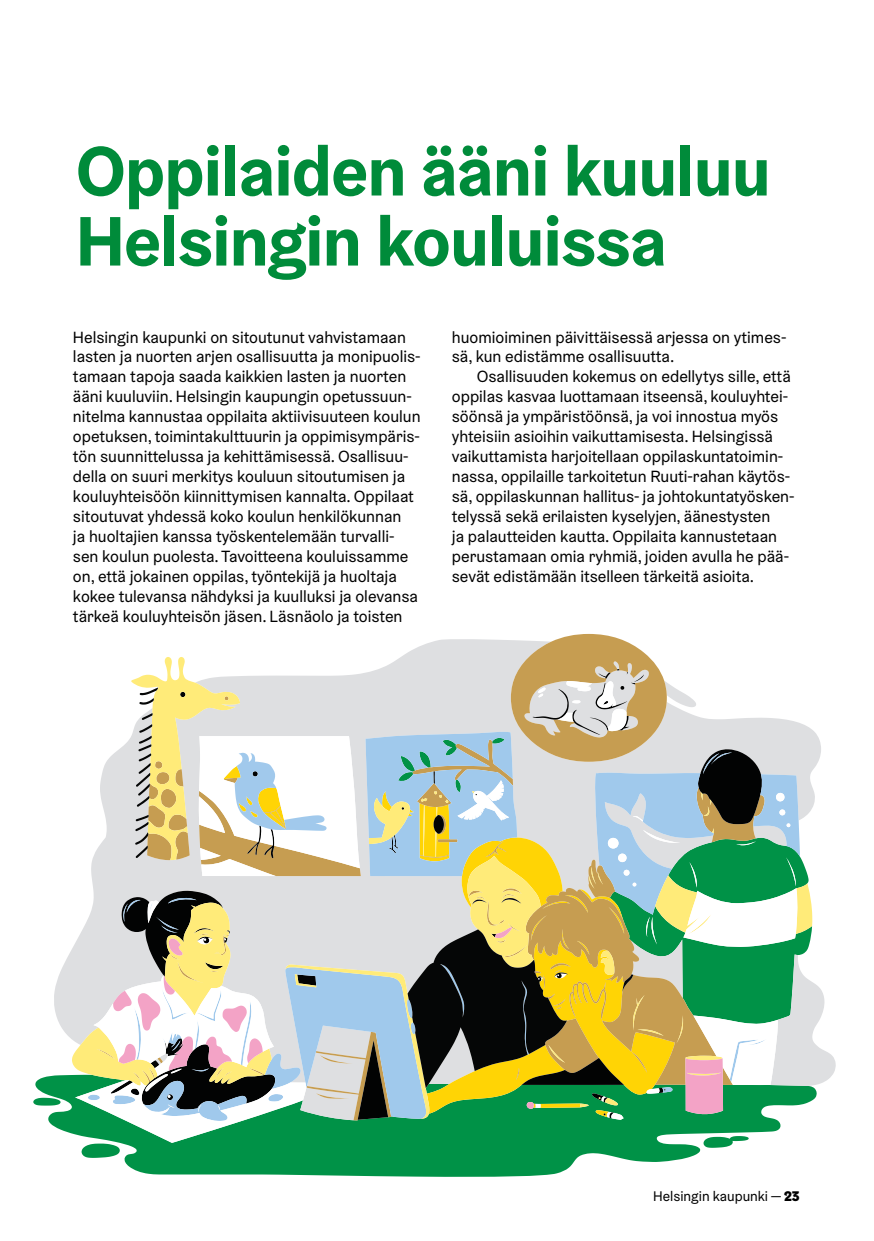
<style>
.page{position:relative;width:874px;height:1241px;background:#fff}
.page>*{position:absolute;margin:0;border:0;box-sizing:border-box;transform-origin:0 0}
.H2_iso-otsikko{font:700 70px/70px "Helsinki Grotesk";letter-spacing:-.01em;color:#008b3a}
.p_Leipis_Helsinki_Grtsk{font:16.28px/19.9px "Helsinki Grotesk";color:#000}
.p_Leipis_Helsinki_Grtsk_sisennys{font:16.28px/19.9px "Helsinki Grotesk";color:#000}
.t1{font:14px "Helsinki Grotesk";color:#000}
.s1{font-weight:900}
</style>
<div class="page">
<svg style="left:33px;top:1075px;width:700px;height:101px;fill:#009247"></svg>
<svg style="left:54px;top:729px;width:781px;height:391px"></svg>
<svg style="left:403px;top:633px;width:245px;height:23px"></svg>
<svg style="left:72px;top:656px;width:739px;height:462px"></svg>
<svg style="left:75px;top:681px;width:722px;height:461px"></svg>
<svg style="left:135px;top:687px;width:498px;height:240px;background:#d2d1bb"></svg>
<svg style="left:113px;top:927px;width:609px;height:188px;background:#a2a781"></svg>
<svg style="left:234px;top:752px;width:92px;height:78px"></svg>
<h2 class="H2_iso-otsikko" style="left:76px;top:135px;width:695px">Oppilaiden ääni kuuluu<br>Helsingin kouluissa</h2>
<p class="p_Leipis_Helsinki_Grtsk" style="left:73px;top:326px;width:349px">Helsingin kaupunki on sitoutunut vahvistamaan lasten ja nuorten arjen osallisuutta ja monipuolis&shy;tamaan tapoja saada kaikkien lasten ja nuorten ääni kuuluviin. Helsingin kaupungin opetussuun&shy;nitelma kannustaa oppilaita aktiivisuuteen koulun opetuksen, toimintakulttuurin ja oppimisympäris&shy;tön suunnittelussa ja kehittämisessä. Osallisuu&shy;della on suuri merkitys kouluun sitoutumisen ja kouluyhteisöön kiinnittymisen kannalta. Oppilaat sitoutuvat yhdessä koko koulun henkilökunnan<br>ja huoltajien kanssa työskentelemään turvalli&shy;sen koulun puolesta. Tavoitteena kouluissamme on, että jokainen oppilas, työntekijä ja huoltaja kokee tulevansa nähdyksi ja kuulluksi ja olevansa tärkeä kouluyhteisön jäsen. Läsnäolo ja toisten</p>
<p class="p_Leipis_Helsinki_Grtsk" style="left:451px;top:326px;width:336px">huomioiminen päivittäisessä arjessa on ytimes&shy;sä, kun edistämme osallisuutta.</p>
<p class="p_Leipis_Helsinki_Grtsk_sisennys" style="left:451px;top:366px;width:344px;text-indent:25px">Osallisuuden kokemus on edellytys sille, että oppilas kasvaa luottamaan itseensä, kouluyhtei&shy;söönsä ja ympäristöönsä, ja voi innostua myös yhteisiin asioihin vaikuttamisesta. Helsingissä vaikuttamista harjoitellaan oppilaskuntatoimin&shy;nassa, oppilaille tarkoitetun Ruuti-rahan käytös&shy;sä, oppilaskunnan hallitus- ja johtokuntatyösken&shy;telyssä sekä erilaisten kyselyjen, äänestysten<br>ja palautteiden kautta. Oppilaita kannustetaan perustamaan omia ryhmiä, joiden avulla he pää&shy;sevät edistämään itselleen tärkeitä asioita.</p>
<p class="t1" style="left:653px;top:1187px;width:148px">Helsingin kaupunki — <span class="s1">23</span></p>
</div>
